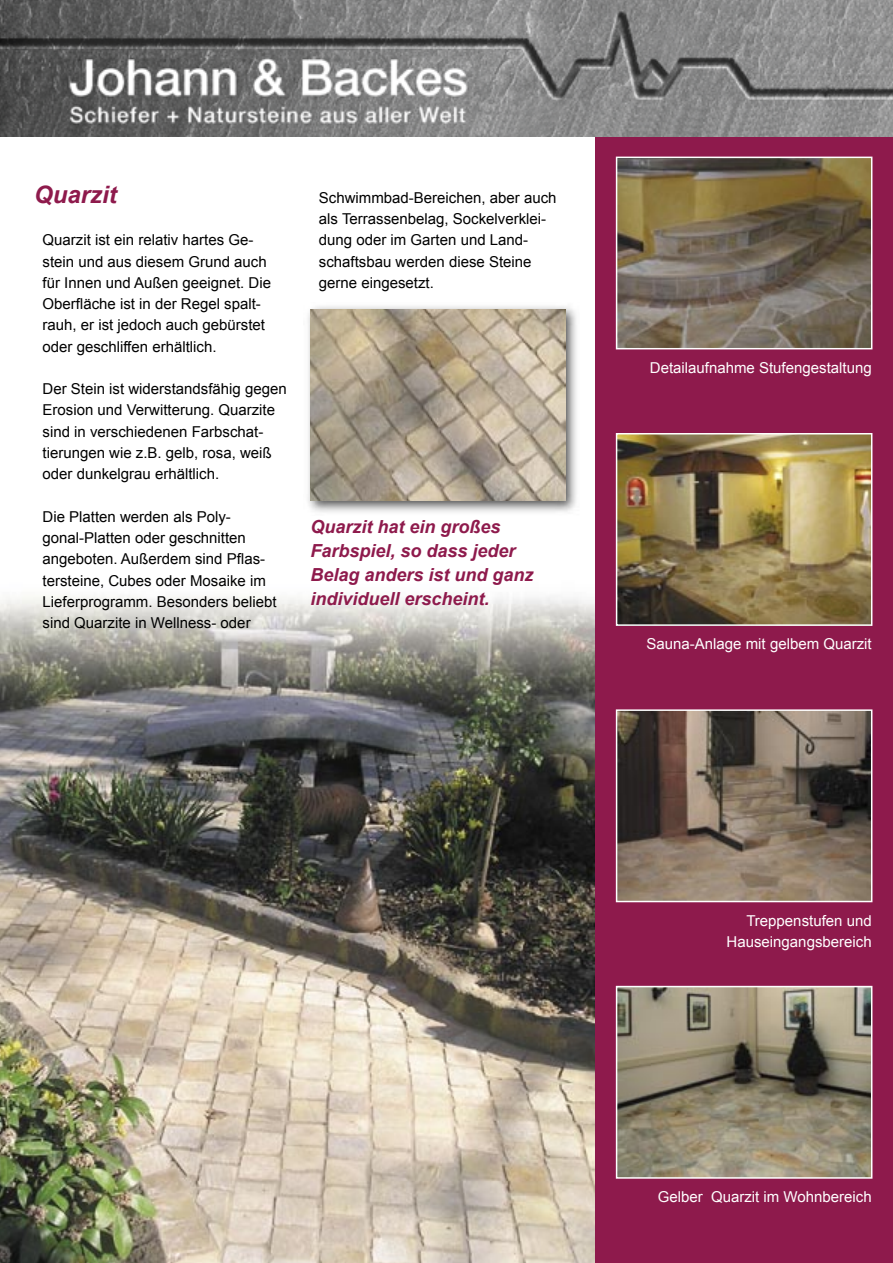
<style>
.page{position:relative;width:893px;height:1263px;background:#fff}
.page>*{position:absolute;margin:0;border:0;box-sizing:border-box;transform-origin:0 0}
.t1{font:italic 700 24px "Arial";color:#8e1a4c}
.t2{font:italic 700 18px/24px "Arial";color:#8e1a4c}
.t3{font:15px/21.3px "Arial";color:#000}
.t4{font:15px/21.3px "Arial";color:#fff;text-align:right}
</style>
<div class="page">
<img style="left:0;top:595px;width:595px;height:668px">
<div style="left:595px;top:0;width:298px;height:1263px;background:#8e1a4c"></div>
<img style="left:0;top:0;width:893px;height:137px">
<svg style="left:616px;top:157px;width:256px;height:192px;background:#796d57"></svg>
<img style="left:616px;top:433px;width:256px;height:193px">
<svg style="left:616px;top:709px;width:256px;height:193px;background:#76685b"></svg>
<svg style="left:616px;top:986px;width:256px;height:193px;background:#8f8774"></svg>
<img style="left:308px;top:306px;width:269px;height:206px">
<img style="left:310px;top:309px;width:256px;height:191px">
<h1 class="t1" style="left:34px;top:181px;width:84px">Quarzit</h1>
<p class="t3" style="left:43px;top:229px;width:230px">Quarzit ist ein relativ hartes Ge&shy;stein und aus diesem Grund auch für Innen und Außen geeignet. Die<br>Oberfläche ist in der Regel spalt&shy;rauh, er ist jedoch auch gebürstet oder geschliffen erhältlich.</p>
<p class="t3" style="left:43px;top:378px;width:246px">Der Stein ist widerstandsfähig gegen Erosion und Verwitterung. Quarzite sind in verschiedenen Farbschat&shy;tierungen wie z.B. gelb, rosa, weiß oder dunkelgrau erhältlich.</p>
<p class="t3" style="left:43px;top:506px;width:236px">Die Platten werden als Poly&shy;gonal-Platten oder geschnitten angeboten. Außerdem sind Pflas&shy;tersteine, Cubes oder Mosaike im<br>Lieferprogramm. Besonders beliebt sind Quarzite in Wellness- oder</p>
<p class="t3" style="left:319px;top:187px;width:239px">Schwimmbad-Bereichen, aber auch als Terrassenbelag, Sockelverklei&shy;dung oder im Garten und Land&shy;schaftsbau werden diese Steine gerne eingesetzt.</p>
<p class="t2" style="left:310px;top:515px;width:225px">Quarzit hat ein großes<br>Farbspiel, so dass jeder<br>Belag anders ist und ganz individuell erscheint.</p>
<p class="t4" style="left:650px;top:357px;width:223px">Detailaufnahme Stufengestaltung</p>
<p class="t4" style="left:647px;top:633px;width:227px">Sauna-Anlage mit gelbem Quarzit</p>
<p class="t4" style="left:727px;top:910px;width:147px">Treppenstufen und<br>Hauseingangsbereich</p>
<p class="t4" style="left:658px;top:1186px;width:215px">Gelber Quarzit im Wohnbereich</p>
</div>
